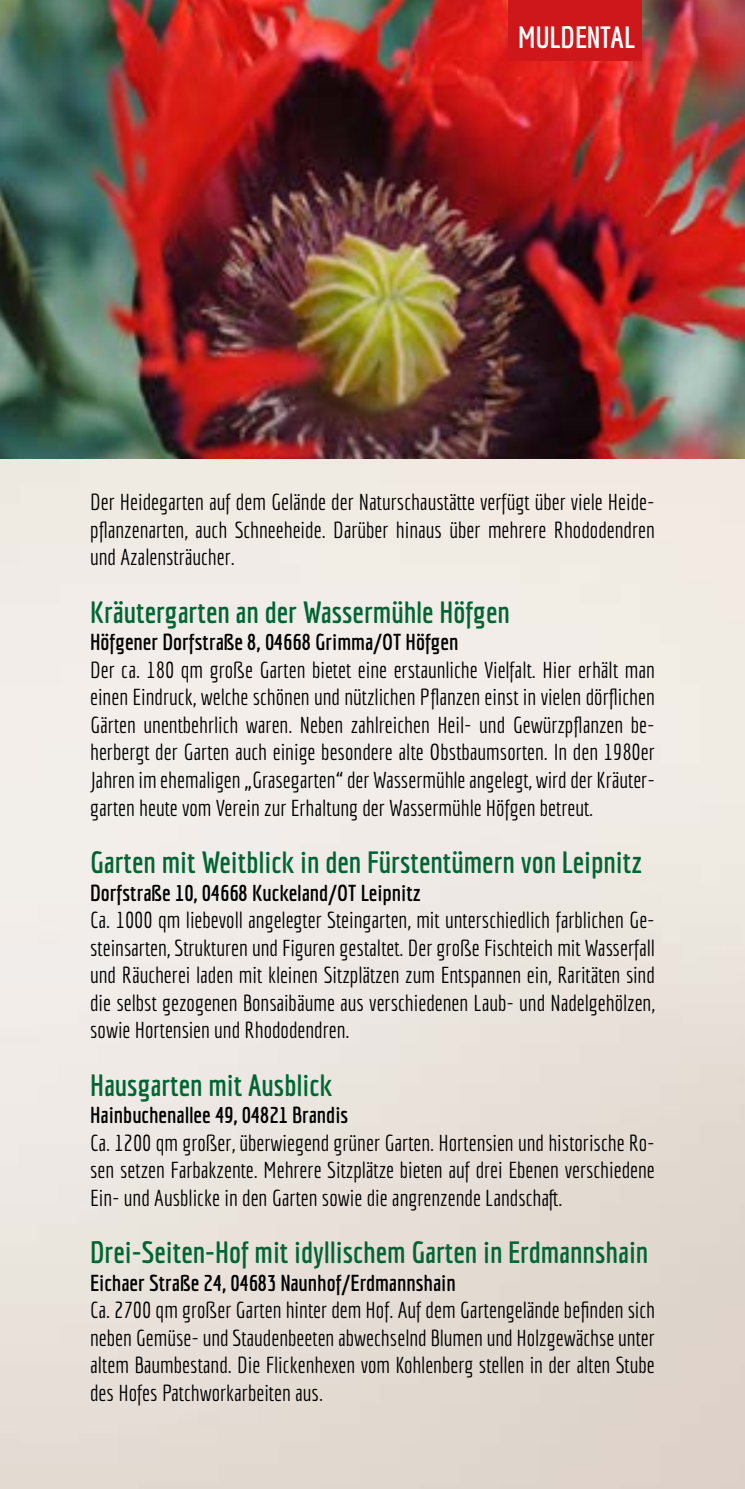
<style>
.page{position:relative;width:745px;height:1489px;background:#fff}
.page>*{position:absolute;margin:0;border:0;box-sizing:border-box;transform-origin:0 0}
.t1{font:700 30px "Economica";color:#006533}
.t2{font:700 30px "Economica";color:#fff}
.t3{font:22.5px/27.5px "Economica";color:#000;text-align:justify}
.t4{font:700 22.5px "Economica";color:#000}
</style>
<div class="page">
<img style="left:0;top:0;width:744px;height:459px">
<div style="left:508px;top:0;width:133px;height:61px;background:#cd171a"></div>
<h1 class="t2" style="left:518px;top:19px;width:118px">MULDENTAL</h1>
<p class="t3" style="left:90px;top:488px;width:566px">Der Heidegarten auf dem Gelände der Naturschaustätte verfügt über viele Heide&shy;pflanzenarten, auch Schneeheide. Darüber hinaus über mehrere Rhododendren und Azalensträucher.</p>
<h1 class="t1" style="left:90px;top:594px;width:421px">Kräutergarten an der Wassermühle Höfgen</h1>
<p class="t4" style="left:90px;top:629px;width:369px">Höfgener Dorfstraße 8, 04668 Grimma/OT Höfgen</p>
<p class="t3" style="left:90px;top:656px;width:566px">Der ca. 180 qm große Garten bietet eine erstaunliche Vielfalt. Hier erhält man einen Eindruck, welche schönen und nützlichen Pflanzen einst in vielen dörflichen Gärten unentbehrlich waren. Neben zahlreichen Heil- und Gewürzpflanzen be&shy;herbergt der Garten auch einige besondere alte Obstbaumsorten. In den 1980er Jahren im ehemaligen „Grasegarten“ der Wassermühle angelegt, wird der Kräuter&shy;garten heute vom Verein zur Erhaltung der Wassermühle Höfgen betreut.</p>
<h1 class="t1" style="left:90px;top:844px;width:553px">Garten mit Weitblick in den Fürstentümern von Leipnitz</h1>
<p class="t4" style="left:90px;top:879px;width:332px">Dorfstraße 10, 04668 Kuckeland/OT Leipnitz</p>
<p class="t3" style="left:90px;top:906px;width:566px">Ca. 1000 qm liebevoll angelegter Steingarten, mit unterschiedlich farblichen Ge&shy;steinsarten, Strukturen und Figuren gestaltet. Der große Fischteich mit Wasserfall und Räucherei laden mit kleinen Sitzplätzen zum Entspannen ein, Raritäten sind die selbst gezogenen Bonsaibäume aus verschiedenen Laub- und Nadelgehölzen, sowie Hortensien und Rhododendren.</p>
<h1 class="t1" style="left:90px;top:1067px;width:244px">Hausgarten mit Ausblick</h1>
<p class="t4" style="left:90px;top:1102px;width:259px">Hainbuchenallee 49, 04821 Brandis</p>
<p class="t3" style="left:90px;top:1128px;width:566px">Ca. 1200 qm großer, überwiegend grüner Garten. Hortensien und historische Ro&shy;sen setzen Farbakzente. Mehrere Sitzplätze bieten auf drei Ebenen verschiedene Ein- und Ausblicke in den Garten sowie die angrenzende Landschaft.</p>
<h1 class="t1" style="left:90px;top:1234px;width:559px">Drei-Seiten-Hof mit idyllischem Garten in Erdmannshain</h1>
<p class="t4" style="left:90px;top:1269px;width:367px">Eichaer Straße 24, 04683 Naunhof/Erdmannshain</p>
<p class="t3" style="left:90px;top:1296px;width:566px">Ca. 2700 qm großer Garten hinter dem Hof. Auf dem Gartengelände befinden sich neben Gemüse- und Staudenbeeten abwechselnd Blumen und Holzgewächse unter altem Baumbestand. Die Flickenhexen vom Kohlenberg stellen in der alten Stube des Hofes Patchworkarbeiten aus.</p>
</div>
